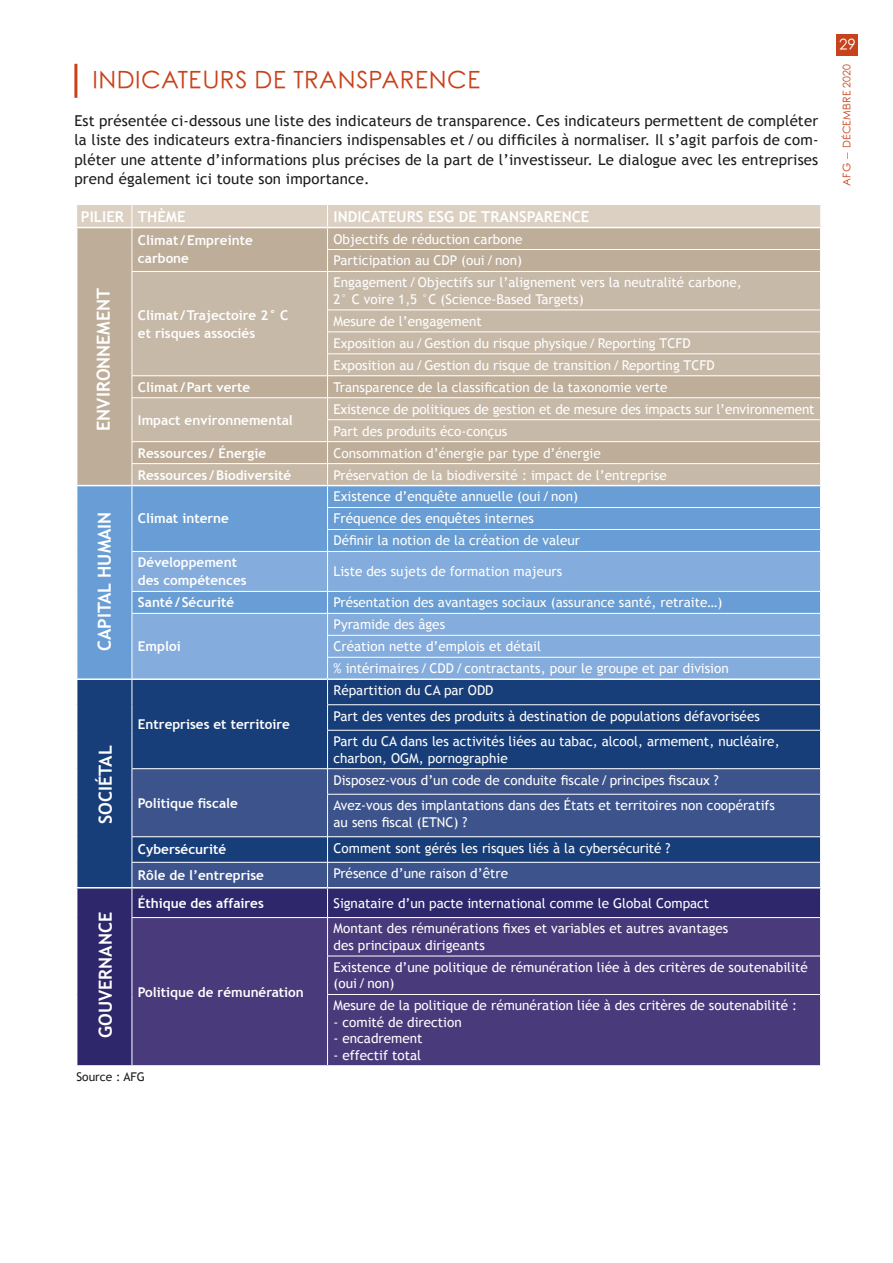
<style>
.page{position:relative;width:893px;height:1263px;background:#fff}
.page>*{position:absolute;margin:0;border:0;box-sizing:border-box;transform-origin:0 0}
.t1{font:24px "Rounded Elegance";letter-spacing:.02em;color:#c8421b}
.t2{font:700 18px "Trebuchet MS";color:#fff}
.t3{font:15px/19.5px "Trebuchet MS";letter-spacing:.01em;color:#1d1d1b;text-align:justify}
.t4{font:700 15px "Trebuchet MS";color:#fff}
.t5{font:15px "Rounded Elegance";color:#fff}
.t6{font:13.5px/21.9px "Trebuchet MS";color:#fff}
.t7{font:700 13.5px/18px "Trebuchet MS";color:#fff}
.t8{font:12px "Trebuchet MS";color:#1d1d1b}
.t9{font:10.5px "Rounded Elegance";letter-spacing:.01em;color:#c8421b}
</style>
<div class="page">
<div style="left:837px;top:34px;width:21px;height:21px;background:#c8421b"></div>
<hr style="left:74px;top:64px;width:3px;height:34px;background:#c8421b">
<div style="left:77px;top:271px;width:55px;height:214px;background:#bdad99"></div>
<svg style="left:133px;top:272px;width:687px;height:213px;background:#c5b7a6"></svg>
<div style="left:77px;top:486px;width:743px;height:192px;background:#689ed5"></div>
<svg style="left:133px;top:552px;width:687px;height:126px;background:#7fa9da"></svg>
<div style="left:77px;top:680px;width:743px;height:207px;background:#183e7a"></div>
<svg style="left:133px;top:769px;width:687px;height:118px;background:#364f88"></svg>
<div style="left:77px;top:888px;width:743px;height:177px;background:#2e276c"></div>
<div style="left:133px;top:918px;width:687px;height:147px;background:#493b7b"></div>
<hr style="left:327px;top:507px;width:493px;height:1px;background:#fff">
<hr style="left:327px;top:529px;width:493px;height:1px;background:#fff">
<hr style="left:132px;top:551px;width:196px;height:1px;background:#fff">
<hr style="left:132px;top:552px;width:1px;height:39px;background:#fff">
<hr style="left:328px;top:551px;width:492px;height:1px;background:#fff">
<hr style="left:327px;top:552px;width:1px;height:39px;background:#fff">
<hr style="left:132px;top:591px;width:196px;height:1px;background:#fff">
<hr style="left:328px;top:591px;width:492px;height:1px;background:#fff">
<hr style="left:132px;top:613px;width:196px;height:1px;background:#fff">
<hr style="left:328px;top:613px;width:492px;height:1px;background:#fff">
<hr style="left:327px;top:635px;width:493px;height:1px;background:#fff">
<hr style="left:327px;top:657px;width:493px;height:1px;background:#fff">
<hr style="left:327px;top:272px;width:1px;height:38px;background:#fff">
<hr style="left:327px;top:310px;width:493px;height:1px;background:#fff">
<hr style="left:327px;top:332px;width:493px;height:1px;background:#fff">
<hr style="left:327px;top:354px;width:493px;height:1px;background:#fff">
<hr style="left:132px;top:375px;width:196px;height:1px;background:#fff">
<hr style="left:328px;top:375px;width:492px;height:1px;background:#fff">
<hr style="left:132px;top:397px;width:196px;height:1px;background:#fff">
<hr style="left:328px;top:397px;width:492px;height:1px;background:#fff">
<hr style="left:327px;top:419px;width:493px;height:1px;background:#fff">
<hr style="left:132px;top:441px;width:196px;height:1px;background:#fff">
<hr style="left:328px;top:441px;width:492px;height:1px;background:#fff">
<hr style="left:132px;top:463px;width:196px;height:1px;background:#fff">
<svg style="left:132px;top:310px;width:1px;height:241px"></svg>
<hr style="left:328px;top:463px;width:492px;height:1px;background:#fff">
<svg style="left:327px;top:310px;width:1px;height:241px"></svg>
<svg style="left:132px;top:592px;width:1px;height:138px"></svg>
<hr style="left:132px;top:730px;width:1px;height:38px;background:#fff">
<hr style="left:327px;top:704px;width:493px;height:1px;background:#fff">
<svg style="left:327px;top:592px;width:1px;height:138px"></svg>
<hr style="left:327px;top:730px;width:493px;height:1px;background:#fff">
<hr style="left:327px;top:730px;width:1px;height:38px;background:#fff">
<hr style="left:132px;top:768px;width:196px;height:1px;background:#fff">
<svg style="left:132px;top:769px;width:1px;height:25px"></svg>
<hr style="left:132px;top:794px;width:1px;height:42px;background:#fff">
<hr style="left:328px;top:768px;width:492px;height:1px;background:#fff">
<svg style="left:327px;top:769px;width:1px;height:25px"></svg>
<hr style="left:327px;top:794px;width:1px;height:42px;background:#fff">
<hr style="left:132px;top:836px;width:196px;height:1px;background:#fff">
<hr style="left:327px;top:794px;width:493px;height:1px;background:#fff">
<hr style="left:328px;top:836px;width:492px;height:1px;background:#fff">
<hr style="left:132px;top:862px;width:196px;height:1px;background:#fff">
<hr style="left:328px;top:862px;width:492px;height:1px;background:#fff">
<svg style="left:132px;top:837px;width:1px;height:80px"></svg>
<svg style="left:327px;top:837px;width:1px;height:80px"></svg>
<hr style="left:132px;top:917px;width:196px;height:1px;background:#fff">
<hr style="left:132px;top:918px;width:1px;height:38px;background:#fff">
<hr style="left:132px;top:956px;width:1px;height:38px;background:#fff">
<hr style="left:132px;top:994px;width:1px;height:71px;background:#fff">
<hr style="left:328px;top:917px;width:492px;height:1px;background:#fff">
<hr style="left:327px;top:918px;width:1px;height:38px;background:#fff">
<hr style="left:327px;top:956px;width:493px;height:1px;background:#fff">
<hr style="left:327px;top:956px;width:1px;height:38px;background:#fff">
<hr style="left:327px;top:994px;width:493px;height:1px;background:#fff">
<hr style="left:327px;top:995px;width:1px;height:70px;background:#fff">
<svg style="left:77px;top:205px;width:744px;height:66px;background:#c8baa9"></svg>
<hr style="left:132px;top:227px;width:196px;height:1px;background:#fff">
<hr style="left:328px;top:227px;width:494px;height:1px;background:#fff">
<hr style="left:820px;top:228px;width:2px;height:21px;background:#fff">
<hr style="left:820px;top:249px;width:2px;height:22px;background:#fff">
<hr style="left:132px;top:485px;width:196px;height:1px;background:#fff">
<hr style="left:132px;top:678px;width:196px;height:2px;background:#fff">
<hr style="left:132px;top:887px;width:196px;height:1px;background:#fff">
<h1 class="t1" style="left:92px;top:65px;width:390px">INDICATEURS DE TRANSPARENCE</h1>
<p class="t3" style="left:74px;top:111px;width:746px">Est présentée ci-dessous une liste des indicateurs de transparence. Ces indicateurs permettent de compléter la liste des indicateurs extra-financiers indispensables et / ou difficiles à normaliser. Il s’agit parfois de com&shy;pléter une attente d’informations plus précises de la part de l’investisseur. Le dialogue avec les entreprises prend également ici toute son importance.</p>
<p class="t4" style="left:81px;top:207px;width:106px">PILIER THÈME</p>
<p class="t4" style="left:334px;top:207px;width:257px">INDICATEURS ESG DE TRANSPARENCE</p>
<p class="t7" style="left:138px;top:232px;width:116px">Climat/Empreinte carbone</p>
<p class="t6" style="left:334px;top:228px;width:190px">Objectifs de réduction carbone<br>Participation au CDP (oui/non)</p>
<h2 class="t2" style="left:92px;top:431px;width:145px;rotate:-90deg">ENVIRONNEMENT</h2>
<h2 class="t2" style="left:93px;top:651px;width:141px;rotate:-90deg">CAPITAL HUMAIN</h2>
<h2 class="t2" style="left:94px;top:824px;width:80px;rotate:-90deg">SOCIÉTAL</h2>
<h2 class="t2" style="left:94px;top:1038px;width:128px;rotate:-90deg">GOUVERNANCE</h2>
<p class="t7" style="left:138px;top:306px;width:152px">Climat/Trajectoire 2° C et risques associés</p>
<p class="t6" style="left:334px;top:275px;width:410px;line-height:16.5px">Engagement/Objectifs sur l’alignement vers la neutralité carbone,<br>2° C voire 1,5 °C (Science-Based Targets)</p>
<p class="t6" style="left:334px;top:310px;width:383px">Mesure de l’engagement<br>Exposition au/Gestion du risque physique/Reporting TCFD<br>Exposition au/Gestion du risque de transition/Reporting TCFD</p>
<p class="t7" style="left:138px;top:378px;width:114px">Climat/Part verte</p>
<p class="t6" style="left:333px;top:376px;width:335px">Transparence de la classification de la taxonomie verte</p>
<p class="t7" style="left:138px;top:411px;width:156px">Impact environnemental</p>
<p class="t6" style="left:333px;top:398px;width:483px">Existence de politiques de gestion et de mesure des impacts sur l’environnement<br>Part des produits éco-conçus</p>
<p class="t7" style="left:138px;top:444px;width:130px">Ressources / Énergie</p>
<p class="t6" style="left:333px;top:442px;width:269px">Consommation d’énergie par type d’énergie</p>
<p class="t7" style="left:138px;top:466px;width:155px">Ressources /Biodiversité</p>
<p class="t6" style="left:333px;top:464px;width:335px">Préservation de la biodiversité : impact de l’entreprise</p>
<p class="t7" style="left:138px;top:510px;width:93px">Climat interne</p>
<p class="t6" style="left:333px;top:486px;width:248px">Existence d’enquête annuelle (oui /non)<br>Fréquence des enquêtes internes<br>Définir la notion de la création de valeur</p>
<p class="t7" style="left:138px;top:553px;width:110px">Développement des compétences</p>
<p class="t6" style="left:333px;top:561px;width:230px">Liste des sujets de formation majeurs</p>
<p class="t7" style="left:138px;top:593px;width:98px">Santé/Sécurité</p>
<p class="t6" style="left:333px;top:592px;width:390px">Présentation des avantages sociaux (assurance santé, retraite…)</p>
<p class="t7" style="left:138px;top:637px;width:44px">Emploi</p>
<p class="t6" style="left:333px;top:614px;width:397px">Pyramide des âges<br>Création nette d’emplois et détail<br>% intérimaires/CDD/contractants, pour le groupe et par division</p>
<p class="t7" style="left:138px;top:715px;width:154px">Entreprises et territoire</p>
<p class="t7" style="left:138px;top:794px;width:102px">Politique fiscale</p>
<p class="t6" style="left:333px;top:678px;width:448px;line-height:25.5px">Répartition du CA par ODD<br>Part des ventes des produits à destination de populations défavorisées<br>Part du CA dans les activités liées au tabac, alcool, armement, nucléaire,</p>
<p class="t6" style="left:333px;top:747px;width:176px">charbon, OGM, pornographie</p>
<p class="t6" style="left:333px;top:767px;width:443px;line-height:25.5px">Disposez-vous d’un code de conduite fiscale/principes fiscaux ?<br>Avez-vous des implantations dans des États et territoires non coopératifs</p>
<p class="t6" style="left:333px;top:811px;width:136px">au sens fiscal (ETNC) ?</p>
<p class="t7" style="left:138px;top:841px;width:90px">Cybersécurité</p>
<p class="t6" style="left:333px;top:837px;width:339px">Comment sont gérés les risques liés à la cybersécurité ?</p>
<p class="t7" style="left:138px;top:866px;width:128px">Rôle de l’entreprise</p>
<p class="t6" style="left:333px;top:863px;width:176px">Présence d’une raison d’être</p>
<p class="t7" style="left:138px;top:894px;width:127px">Éthique des affaires</p>
<p class="t6" style="left:333px;top:892px;width:377px">Signataire d’un pacte international comme le Global Compact</p>
<p class="t7" style="left:138px;top:983px;width:168px">Politique de rémunération</p>
<p class="t6" style="left:333px;top:920px;width:396px;line-height:16.5px">Montant des rémunérations fixes et variables et autres avantages des principaux dirigeants</p>
<p class="t6" style="left:333px;top:959px;width:476px;line-height:16.5px">Existence d’une politique de rémunération liée à des critères de soutenabilité (oui/non)</p>
<p class="t6" style="left:333px;top:995px;width:465px">Mesure de la politique de rémunération liée à des critères de soutenabilité :</p>
<p class="t6" style="left:333px;top:1011px;width:130px">- comité de direction</p>
<p class="t6" style="left:333px;top:1028px;width:90px">- encadrement</p>
<p class="t6" style="left:333px;top:1044px;width:89px">- effectif total</p>
<p class="t8" style="left:77px;top:1070px;width:70px">Source : AFG</p>
<p class="t5" style="left:839px;top:35px;width:18px">29</p>
<p class="t9" style="left:841px;top:186px;width:123px;rotate:-90deg">AFG – DÉCEMBRE 2020</p>
</div>
